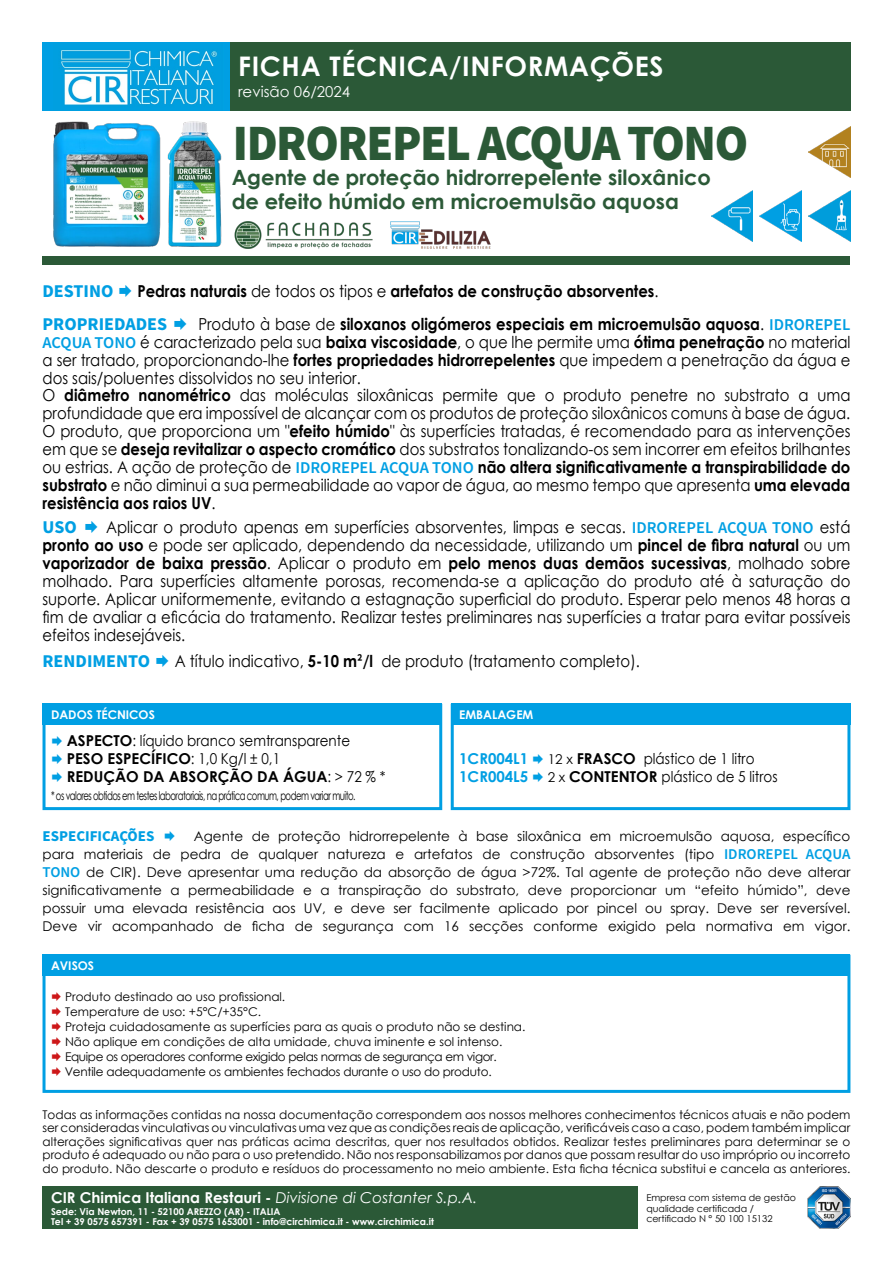
<style>
.page{position:relative;width:893px;height:1263px;background:#fff}
.page>*{position:absolute;margin:0;border:0;box-sizing:border-box;transform-origin:0 0}
.t1{font:900 51px "Source Sans Pro";letter-spacing:-.03em;color:#2b5937;scale:.95 1}
.t2{font:700 27px "Century Gothic";letter-spacing:.025em;color:#fff}
.t3{font:700 21px/24px "Century Gothic";color:#2b5937}
.t4{font:700 18px "Source Sans Pro";color:#009fe3}
.t5{font:16.5px/18px "Century Gothic";color:#000;text-align:justify;scale:.9 1}
.t6{font:700 16.5px "Century Gothic";color:#000;scale:.9 1}
.t7{font:15px "Century Gothic";color:#000;scale:.9 1}
.t8{font:700 15px "Century Gothic";color:#000}
.t9{font:700 15px "Century Gothic";color:#fff}
.t10{font:700 15px "Century Gothic";color:#009fe3}
.t11{font:15px "Century Gothic";color:#fff}
.t12{font:700 15px "Source Sans Pro";color:#009fe3}
.t13{font:13.5px/18px "Century Gothic";color:#000;text-align:justify}
.t14{font:12px/13.5px "Century Gothic";color:#000;text-align:justify}
.t15{font:12px "Century Gothic";letter-spacing:-.06em;color:#000;scale:.71 1}
.t16{font:12px "Century Gothic";letter-spacing:-.03em;color:#000}
.t17{font:12px "Century Gothic";letter-spacing:-.02em;color:#000}
.t18{font:700 12px "Century Gothic";color:#fff}
.t19{font:700 9.45px "Century Gothic";color:#fff}
.t20{font:9.45px "Century Gothic";color:#000}
.s1{font-weight:400}
.s2{font-weight:700}
.s3{font-family:"Source Sans Pro";font-weight:600;color:#009fe3}
.s4{font-family:"Source Sans Pro";font-weight:600}
.s5{font-size:13.5px}
.s6{font-family:"Source Sans Pro";font-weight:600;font-size:15px;color:#009fe3}
.s7{font-weight:400;font-style:italic}
</style>
<div class="page">
<img style="left:53px;top:121px;width:169px;height:126px">
<div style="left:230px;top:43px;width:620px;height:68px;background:#2b5937"></div>
<img style="left:234px;top:221px;width:139px;height:28px">
<div style="left:43px;top:256px;width:807px;height:9px;background:#2b5937"></div>
<div style="left:43px;top:704px;width:399px;height:106px;border:3px solid #009fe3"></div>
<div style="left:43px;top:704px;width:399px;height:21px;background:#009fe3"></div>
<div style="left:451px;top:704px;width:399px;height:106px;border:3px solid #009fe3"></div>
<div style="left:451px;top:704px;width:399px;height:21px;background:#009fe3"></div>
<div style="left:43px;top:955px;width:807px;height:138px;border:3px solid #009fe3"></div>
<div style="left:43px;top:955px;width:807px;height:21px;background:#009fe3"></div>
<div style="left:43px;top:43px;width:187px;height:68px;background:#009fe3"></div>
<img style="left:60px;top:50px;width:158px;height:56px">
<img style="left:760px;top:190px;width:41px;height:51px">
<img style="left:809px;top:190px;width:41px;height:51px">
<img style="left:809px;top:127px;width:41px;height:51px">
<img style="left:390px;top:221px;width:101px;height:28px">
<img style="left:711px;top:190px;width:42px;height:51px">
<div style="left:43px;top:1186px;width:595px;height:43px;background:#2b5937"></div>
<img style="left:808px;top:1186px;width:42px;height:43px">
<p class="t2" style="left:238px;top:46px;width:427px">FICHA TÉCNICA/INFORMAÇÕES</p>
<p class="t11" style="left:238px;top:81px;width:114px">revisão 06/2024</p>
<p class="t1" style="left:233px;top:107px;width:544px">IDROREPEL ACQUA TONO</p>
<p class="t3" style="left:232px;top:164px;width:481px">Agente de proteção hidrorrepelente siloxânico de efeito húmido em microemulsão aquosa</p>
<p class="t4" style="left:43px;top:279px;width:72px">DESTINO</p>
<p class="t6" style="left:137px;top:278px;width:581px">Pedras naturais <span class="s1">de todos os tipos e</span> artefatos de construção absorventes<span class="s1">.</span></p>
<p class="t4" style="left:43px;top:312px;width:126px">PROPRIEDADES</p>
<p class="t5" style="left:43px;top:315px;width:899px;text-indent:156px">Produto à base de <span class="s2">siloxanos oligómeros especiais em microemulsão aquosa</span>. <span class="s3">IDROREPEL ACQUA TONO</span> é caracterizado pela sua <span class="s2">baixa viscosidade</span>, o que lhe permite uma <span class="s2">ótima penetração</span> no material a ser tratado, proporcionando-lhe <span class="s2">fortes propriedades hidrorrepelentes</span> que impedem a penetração da água e dos sais/poluentes dissolvidos no seu interior.</p>
<p class="t5" style="left:43px;top:386px;width:899px">O <span class="s2">diâmetro nanométrico</span> das moléculas siloxânicas permite que o produto penetre no substrato a uma profundidade que era impossível de alcançar com os produtos de proteção siloxânicos comuns à base de água.<br>O produto, que proporciona um "<span class="s2">efeito húmido</span>" às superfícies tratadas, é recomendado para as intervenções em que se <span class="s2">deseja revitalizar o aspecto cromático</span> dos substratos tonalizando-os sem incorrer em efeitos brilhantes ou estrias. A ação de proteção de <span class="s3">IDROREPEL ACQUA TONO</span> <span class="s2">não altera significativamente a transpirabilidade do substrato</span> e não diminui a sua permeabilidade ao vapor de água, ao mesmo tempo que apresenta <span class="s2">uma elevada resistência aos raios UV</span>.</p>
<p class="t4" style="left:43px;top:515px;width:36px">USO</p>
<p class="t5" style="left:43px;top:518px;width:899px;text-indent:64px">Aplicar o produto apenas em superfícies absorventes, limpas e secas. <span class="s3">IDROREPEL ACQUA TONO</span> está <span class="s2">pronto ao uso</span> e pode ser aplicado, dependendo da necessidade, utilizando um <span class="s2">pincel de fibra natural</span> ou um <span class="s2">vaporizador de baixa pressão</span>. Aplicar o produto em <span class="s2">pelo menos duas demãos sucessivas</span>, molhado sobre molhado. Para superfícies altamente porosas, recomenda-se a aplicação do produto até à saturação do suporte. Aplicar uniformemente, evitando a estagnação superficial do produto. Esperar pelo menos 48 horas a fim de avaliar a eficácia do tratamento. Realizar testes preliminares nas superfícies a tratar para evitar possíveis efeitos indesejáveis.</p>
<p class="t4" style="left:43px;top:649px;width:109px">RENDIMENTO</p>
<p class="t5" style="left:175px;top:652px;width:518px">A título indicativo, <span class="s2">5-10 m</span><span class="s4">²</span><span class="s2">/l</span> de produto (tratamento completo).</p>
<p class="t18" style="left:51px;top:705px;width:105px">DADOS TÉCNICOS</p>
<p class="t7" style="left:67px;top:730px;width:316px"><span class="s2">ASPECTO</span>: líquido branco semtransparente</p>
<p class="t8" style="left:67px;top:747px;width:215px">PESO ESPECÍFICO<span class="s1">: 1,0 Kg/l ± 0,1</span></p>
<p class="t8" style="left:67px;top:765px;width:320px">REDUÇÃO DA ABSORÇÃO DA ÁGUA<span class="s1">: &gt; 72 % *</span></p>
<p class="t15" style="left:51px;top:787px;width:430px">* os valores obtidos em testes laboratoriais, na prática comum, podem variar muito.</p>
<p class="t18" style="left:459px;top:705px;width:76px">EMBALAGEM</p>
<p class="t10" style="left:459px;top:747px;width:70px">1CR004L1</p>
<p class="t7" style="left:548px;top:748px;width:231px"><span class="s5">12 x</span> <span class="s2">FRASCO</span> plástico de 1 litro</p>
<p class="t10" style="left:459px;top:765px;width:70px">1CR004L5</p>
<p class="t7" style="left:548px;top:766px;width:257px"><span class="s5">2 x</span> <span class="s2">CONTENTOR</span> plástico de 5 litros</p>
<p class="t12" style="left:43px;top:826px;width:114px">ESPECIFICAÇÕES</p>
<p class="t13" style="left:43px;top:827px;width:809px;text-indent:151px">Agente de proteção hidrorrepelente à base siloxânica em microemulsão aquosa, específico para materiais de pedra de qualquer natureza e artefatos de construção absorventes (tipo <span class="s6">IDROREPEL ACQUA TONO</span> de CIR). Deve apresentar uma redução da absorção de água &gt;72%. Tal agente de proteção não deve alterar significativamente a permeabilidade e a transpiração do substrato, deve proporcionar um “efeito húmido”, deve possuir uma elevada resistência aos UV, e deve ser facilmente aplicado por pincel ou spray. Deve ser reversível.<br>Deve vir acompanhado de ficha de segurança com 16 secções conforme exigido pela normativa em vigor.</p>
<p class="t18" style="left:51px;top:956px;width:45px">AVISOS</p>
<p class="t14" style="left:65px;top:990px;width:222px">Produto destinado ao uso profissional.</p>
<p class="t14" style="left:65px;top:1005px;width:198px">Temperature de uso: +5°C/+35°C.</p>
<p class="t14" style="left:65px;top:1020px;width:462px">Proteja cuidadosamente as superfícies para as quais o produto não se destina.</p>
<p class="t14" style="left:65px;top:1035px;width:439px">Não aplique em condições de alta umidade, chuva iminente e sol intenso.</p>
<p class="t16" style="left:65px;top:1048px;width:433px">Equipe os operadores conforme exigido pelas normas de segurança em vigor.</p>
<p class="t17" style="left:65px;top:1063px;width:428px">Ventile adequadamente os ambientes fechados durante o uso do produto.</p>
<p class="t14" style="left:43px;top:1107px;width:809px">Todas as informações contidas na nossa documentação correspondem aos nossos melhores conhecimentos técnicos atuais e não podem ser consideradas vinculativas ou vinculativas uma vez que as condições reais de aplicação, verificáveis caso a caso, podem também implicar alterações significativas quer nas práticas acima descritas, quer nos resultados obtidos. Realizar testes preliminares para determinar se o produto é adequado ou não para o uso pretendido. Não nos responsabilizamos por danos que possam resultar do uso impróprio ou incorreto do produto. Não descarte o produto e resíduos do processamento no meio ambiente. Esta ficha técnica substitui e cancela as anteriores.</p>
<p class="t9" style="left:51px;top:1186px;width:428px">CIR Chimica Italiana Restauri - <span class="s7">Divisione di Costanter S.p.A.</span></p>
<p class="t19" style="left:51px;top:1204px;width:231px">Sede: Via Newton, 11 - 52100 AREZZO (AR) - ITALIA</p>
<p class="t19" style="left:51px;top:1215px;width:384px">Tel + 39 0575 657391 - Fax + 39 0575 1653001 - info@circhimica.it - www.circhimica.it</p>
<p class="t20" style="left:646px;top:1191px;width:151px">Empresa com sistema de gestão</p>
<p class="t20" style="left:646px;top:1201px;width:109px">qualidade certificada /</p>
<p class="t20" style="left:646px;top:1212px;width:128px">certificado N ° 50 100 15132</p>
</div>
